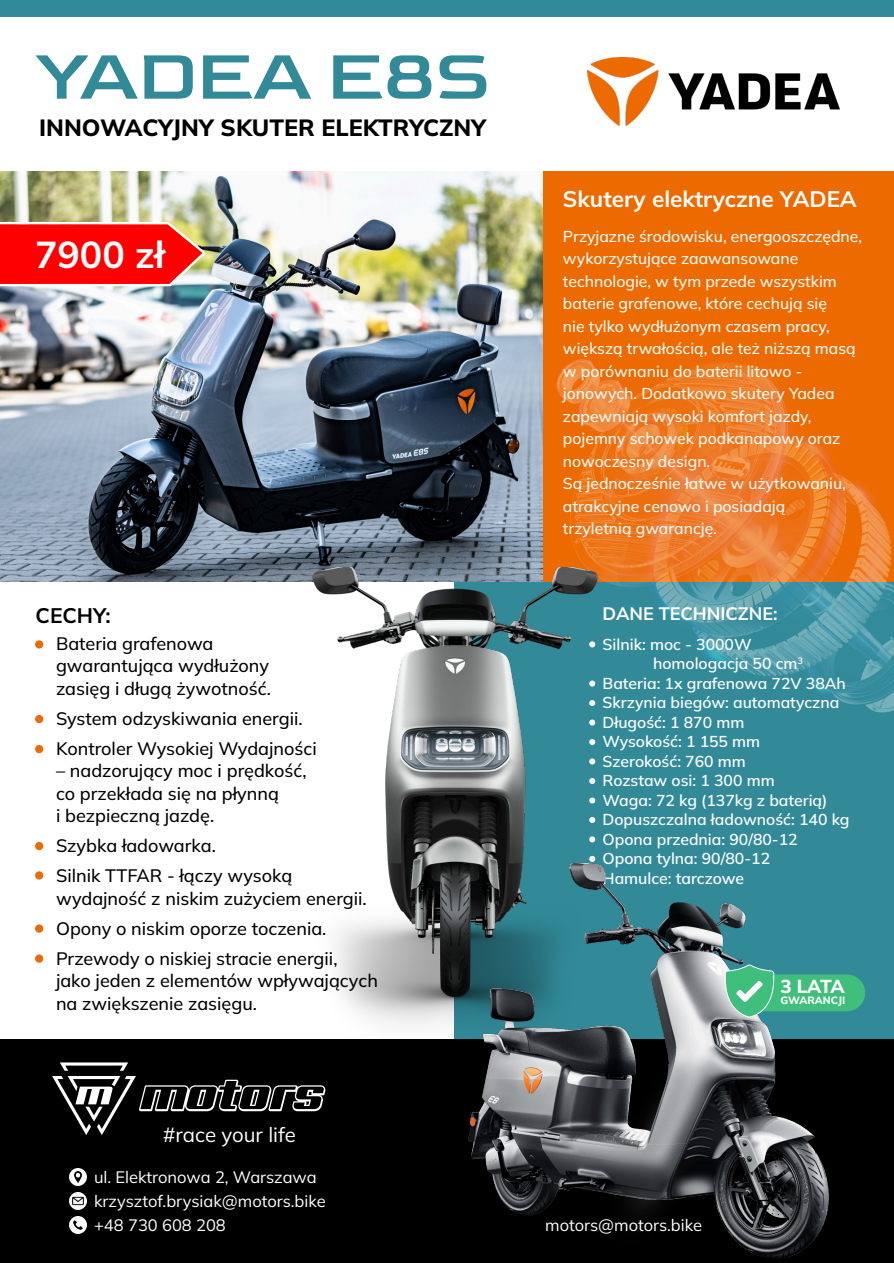
<style>
.page{position:relative;width:894px;height:1263px;background:#fff}
.page>*{position:absolute;margin:0;border:0;box-sizing:border-box;transform-origin:0 0}
.t1{font:73.65px "Goldman";color:#328a99}
.t2{font:700 37.35px "Mulish";color:#fff}
.t3{font:800 23.4px "Mulish";color:#000}
.t4{font:700 22.5px "Mulish";color:#fff}
.t5{font:700 21px "Mulish";color:#000}
.t6{font:20.4px "Mulish";color:#fff}
.t7{font:800 18.75px "Mulish";color:#fff}
.t8{font:500 18px/22.5px "Mulish";color:#000}
.t9{font:700 18px "Mulish";color:#fff}
.t10{font:16.5px/24px "Mulish";color:#fff}
.t11{font:500 15.75px/22.5px "Mulish";color:#fff}
.t12{font:600 15.75px "Mulish";color:#fff}
.t13{font:800 10.5px "Mulish";color:#fff}
</style>
<div class="page">
<img style="left:587px;top:57px;width:252px;height:69px">
<div style="left:0;top:0;width:894px;height:16px;background:#328a99"></div>
<div style="left:537px;top:172px;width:357px;height:411px;background:#ec6a00"></div>
<div style="left:454px;top:582px;width:440px;height:516px;background:#328a99"></div>
<img style="left:542px;top:323px;width:352px;height:390px">
<div style="left:0;top:1039px;width:894px;height:224px;background:#000"></div>
<svg style="left:52px;top:1062px;width:273px;height:73px"></svg>
<img style="left:69px;top:1216px;width:17px;height:17px">
<img style="left:69px;top:1192px;width:17px;height:17px">
<img style="left:69px;top:1168px;width:17px;height:17px">
<img style="left:0;top:172px;width:542px;height:410px">
<div style="left:35px;top:640px;width:8px;height:9px;background:#ec6a00;border-radius:50%"></div>
<div style="left:35px;top:715px;width:8px;height:8px;background:#ec6a00;border-radius:50%"></div>
<div style="left:35px;top:745px;width:8px;height:8px;background:#ec6a00;border-radius:50%"></div>
<div style="left:35px;top:842px;width:8px;height:8px;background:#ec6a00;border-radius:50%"></div>
<div style="left:35px;top:871px;width:8px;height:8px;background:#ec6a00;border-radius:50%"></div>
<div style="left:35px;top:924px;width:8px;height:9px;background:#ec6a00;border-radius:50%"></div>
<div style="left:35px;top:954px;width:8px;height:9px;background:#ec6a00;border-radius:50%"></div>
<svg style="left:0;top:222px;width:205px;height:64px;background:#fa241f"></svg>
<img style="left:275px;top:568px;width:362px;height:459px">
<svg style="left:589px;top:641px;width:6px;height:6px"></svg>
<div style="left:589px;top:680px;width:6px;height:7px;background:#fff;border-radius:50%"></div>
<svg style="left:589px;top:700px;width:6px;height:6px"></svg>
<div style="left:589px;top:719px;width:6px;height:7px;background:#fff;border-radius:50%"></div>
<svg style="left:589px;top:739px;width:6px;height:6px"></svg>
<svg style="left:589px;top:758px;width:6px;height:6px"></svg>
<svg style="left:589px;top:778px;width:6px;height:6px"></svg>
<svg style="left:589px;top:797px;width:6px;height:6px"></svg>
<svg style="left:589px;top:817px;width:6px;height:6px"></svg>
<svg style="left:589px;top:836px;width:6px;height:6px"></svg>
<img style="left:415px;top:856px;width:437px;height:403px">
<div style="left:746px;top:974px;width:119px;height:37px;background:#40bf7c;border-radius:18px"></div>
<svg style="left:724px;top:964px;width:50px;height:54px"></svg>
<h1 class="t1" style="left:35px;top:32px;width:457px">YADEA E8S</h1>
<h3 class="t3" style="left:39px;top:112px;width:448px">INNOWACYJNY SKUTER ELEKTRYCZNY</h3>
<h2 class="t2" style="left:35px;top:230px;width:131px">7900 zł</h2>
<h3 class="t4" style="left:563px;top:184px;width:295px">Skutery elektryczne YADEA</h3>
<p class="t11" style="left:563px;top:224px;width:300px">Przyjazne środowisku, energooszczędne, wykorzystujące zaawansowane technologie, w tym przede wszystkim baterie grafenowe, które cechują się<br>nie tylko wydłużonym czasem pracy, większą trwałością, ale też niższą masą w porównaniu do baterii litowo - jonowych. Dodatkowo skutery Yadea zapewniają wysoki komfort jazdy, pojemny schowek podkanapowy oraz nowoczesny design.<br>Są jednocześnie łatwe w użytkowaniu, atrakcyjne cenowo i posiadają<br>trzyletnią gwarancję.</p>
<h3 class="t5" style="left:36px;top:602px;width:77px">CECHY:</h3>
<p class="t9" style="left:602px;top:602px;width:176px">DANE TECHNICZNE:</p>
<p class="t12" style="left:602px;top:634px;width:150px">Silnik: moc - 3000W</p>
<p class="t12" style="left:653px;top:653px;width:151px">homologacja 50 cm<sup>3</sup></p>
<p class="t12" style="left:602px;top:673px;width:245px">Bateria: 1x grafenowa 72V 38Ah</p>
<p class="t12" style="left:602px;top:692px;width:238px">Skrzynia biegów: automatyczna</p>
<p class="t12" style="left:602px;top:712px;width:143px">Długość: 1 870 mm</p>
<p class="t12" style="left:602px;top:731px;width:159px">Wysokość: 1 155 mm</p>
<p class="t12" style="left:602px;top:751px;width:145px">Szerokość: 760 mm</p>
<p class="t12" style="left:602px;top:770px;width:173px">Rozstaw osi: 1 300 mm</p>
<p class="t12" style="left:602px;top:790px;width:226px">Waga: 72 kg (137kg z baterią)</p>
<p class="t12" style="left:602px;top:809px;width:248px">Dopuszczalna ładowność: 140 kg</p>
<p class="t12" style="left:602px;top:829px;width:197px">Opona przednia: 90/80-12</p>
<p class="t12" style="left:602px;top:848px;width:169px">Opona tylna: 90/80-12</p>
<p class="t12" style="left:602px;top:868px;width:143px">Hamulce: tarczowe</p>
<p class="t8" style="left:56px;top:632px;width:217px">Bateria grafenowa gwarantująca wydłużony zasięg i długą żywotność.</p>
<p class="t8" style="left:56px;top:703px;width:262px;line-height:30px">System odzyskiwania energii.<br>Kontroler Wysokiej Wydajności</p>
<p class="t8" style="left:56px;top:759px;width:252px">– nadzorujący moc i prędkość, co przekłada się na płynną<br>i bezpieczną jazdę.</p>
<p class="t8" style="left:56px;top:830px;width:238px;line-height:30px">Szybka ładowarka.<br>Silnik TTFAR - łączy wysoką</p>
<p class="t8" style="left:56px;top:883px;width:312px;line-height:30px">wydajność z niskim zużyciem energii.<br>Opony o niskim oporze toczenia.<br>Przewody o niskiej stracie energii,</p>
<p class="t8" style="left:56px;top:969px;width:323px">jako jeden z elementów wpływających na zwiększenie zasięgu.</p>
<p class="t7" style="left:780px;top:974px;width:66px">3 LATA</p>
<p class="t13" style="left:780px;top:993px;width:66px">GWARANCJI</p>
<p class="t6" style="left:163px;top:1122px;width:134px">#race your life</p>
<p class="t10" style="left:94px;top:1165px;width:233px">ul. Elektronowa 2, Warszawa krzysztof.brysiak@motors.bike +48 730 608 208</p>
<p class="t10" style="left:545px;top:1212px;width:158px">motors@motors.bike</p>
</div>
